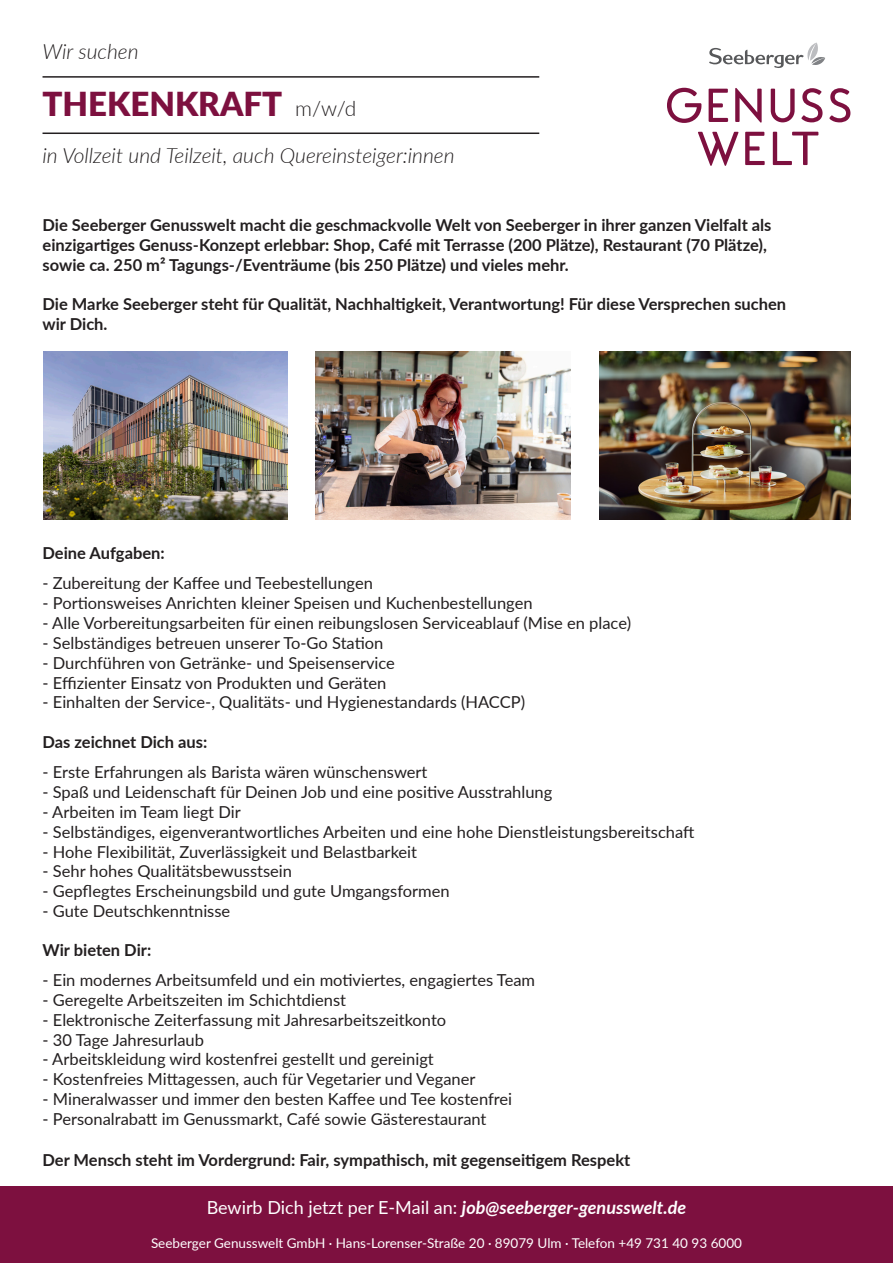
<style>
.page{position:relative;width:893px;height:1263px;background:#fff}
.page>*{position:absolute;margin:0;border:0;box-sizing:border-box;transform-origin:0 0}
.t1{font:900 33px "Lato";color:#7d103f}
.t2{font:italic 300 21px "Lato";color:#231f20}
.t3{font:18px "Lato";color:#fff}
.t4{font:16.5px "Lato";color:#231f20}
.t5{font:700 16.5px/19.8px "Lato";color:#231f20}
.t6{font:13.5px "Lato";color:#fff}
.s1{font-weight:300;font-size:21px;color:#231f20}
.s2{font-weight:700;font-style:italic}
</style>
<div class="page">
<div style="left:0;top:1186px;width:893px;height:77px;background:#7d103f"></div>
<svg style="left:709px;top:43px;width:116px;height:25px"></svg>
<svg style="left:667px;top:88px;width:183px;height:78px"></svg>
<hr style="left:43px;top:133px;width:496px;height:1px;background:#231f20">
<hr style="left:43px;top:76px;width:496px;height:2px;background:#231f20">
<img style="left:316px;top:352px;width:254px;height:168px">
<img style="left:43px;top:352px;width:245px;height:168px">
<img style="left:599px;top:352px;width:251px;height:167px">
<p class="t2" style="left:43px;top:37px;width:98px">Wir suchen</p>
<h1 class="t1" style="left:43px;top:80px;width:315px">THEKENKRAFT <span class="s1">m/w/d</span></h1>
<p class="t2" style="left:43px;top:141px;width:414px">in Vollzeit und Teilzeit, auch Quereinsteiger:innen</p>
<p class="t5" style="left:43px;top:214px;width:730px">Die Seeberger Genusswelt macht die geschmackvolle Welt von Seeberger in ihrer ganzen Vielfalt als einzigartiges Genuss-Konzept erlebbar: Shop, Café mit Terrasse (200 Plätze), Restaurant (70 Plätze), sowie ca. 250 m² Tagungs-/Eventräume (bis 250 Plätze) und vieles mehr.</p>
<p class="t5" style="left:43px;top:293px;width:745px">Die Marke Seeberger steht für Qualität, Nachhaltigkeit, Verantwortung! Für diese Versprechen suchen wir Dich.</p>
<p class="t5" style="left:43px;top:542px;width:124px">Deine Aufgaben:</p>
<p class="t4" style="left:43px;top:572px;width:332px">- Zubereitung der Kaffee und Teebestellungen</p>
<p class="t4" style="left:43px;top:591px;width:492px">- Portionsweises Anrichten kleiner Speisen und Kuchenbestellungen</p>
<p class="t4" style="left:43px;top:611px;width:590px">- Alle Vorbereitungsarbeiten für einen reibungslosen Serviceablauf (Mise en place)</p>
<p class="t4" style="left:43px;top:631px;width:342px">- Selbständiges betreuen unserer To-Go Station</p>
<p class="t4" style="left:43px;top:651px;width:354px">- Durchführen von Getränke- und Speisenservice</p>
<p class="t4" style="left:43px;top:671px;width:345px">- Effizienter Einsatz von Produkten und Geräten</p>
<p class="t4" style="left:43px;top:690px;width:484px">- Einhalten der Service-, Qualitäts- und Hygienestandards (HACCP)</p>
<p class="t5" style="left:43px;top:731px;width:166px">Das zeichnet Dich aus:</p>
<p class="t4" style="left:43px;top:761px;width:386px">- Erste Erfahrungen als Barista wären wünschenswert</p>
<p class="t4" style="left:43px;top:780px;width:511px">- Spaß und Leidenschaft für Deinen Job und eine positive Ausstrahlung</p>
<p class="t4" style="left:43px;top:800px;width:200px">- Arbeiten im Team liegt Dir</p>
<p class="t4" style="left:43px;top:820px;width:653px">- Selbständiges, eigenverantwortliches Arbeiten und eine hohe Dienstleistungsbereitschaft</p>
<p class="t4" style="left:43px;top:840px;width:376px">- Hohe Flexibilität, Zuverlässigkeit und Belastbarkeit</p>
<p class="t4" style="left:43px;top:860px;width:251px">- Sehr hohes Qualitätsbewusstsein</p>
<p class="t4" style="left:43px;top:879px;width:409px">- Gepflegtes Erscheinungsbild und gute Umgangsformen</p>
<p class="t4" style="left:43px;top:899px;width:189px">- Gute Deutschkenntnisse</p>
<p class="t5" style="left:43px;top:939px;width:110px">Wir bieten Dir:</p>
<p class="t4" style="left:43px;top:968px;width:494px">- Ein modernes Arbeitsumfeld und ein motiviertes, engagiertes Team</p>
<p class="t4" style="left:43px;top:988px;width:305px">- Geregelte Arbeitszeiten im Schichtdienst</p>
<p class="t4" style="left:43px;top:1008px;width:405px">- Elektronische Zeiterfassung mit Jahresarbeitszeitkonto</p>
<p class="t4" style="left:43px;top:1028px;width:163px">- 30 Tage Jahresurlaub</p>
<p class="t4" style="left:43px;top:1047px;width:393px">- Arbeitskleidung wird kostenfrei gestellt und gereinigt</p>
<p class="t4" style="left:43px;top:1067px;width:435px">- Kostenfreies Mittagessen, auch für Vegetarier und Veganer</p>
<p class="t4" style="left:43px;top:1087px;width:471px">- Mineralwasser und immer den besten Kaffee und Tee kostenfrei</p>
<p class="t4" style="left:43px;top:1107px;width:445px">- Personalrabatt im Genussmarkt, Café sowie Gästerestaurant</p>
<p class="t5" style="left:43px;top:1149px;width:589px">Der Mensch steht im Vordergrund: Fair, sympathisch, mit gegenseitigem Respekt</p>
<p class="t3" style="left:207px;top:1194px;width:481px">Bewirb Dich jetzt per E-Mail an: <span class="s2">job@seeberger-genusswelt.de</span></p>
<p class="t6" style="left:151px;top:1233px;width:592px">Seeberger Genusswelt GmbH · Hans-Lorenser-Straße 20 · 89079 Ulm · Telefon +49 731 40 93 6000</p>
</div>
